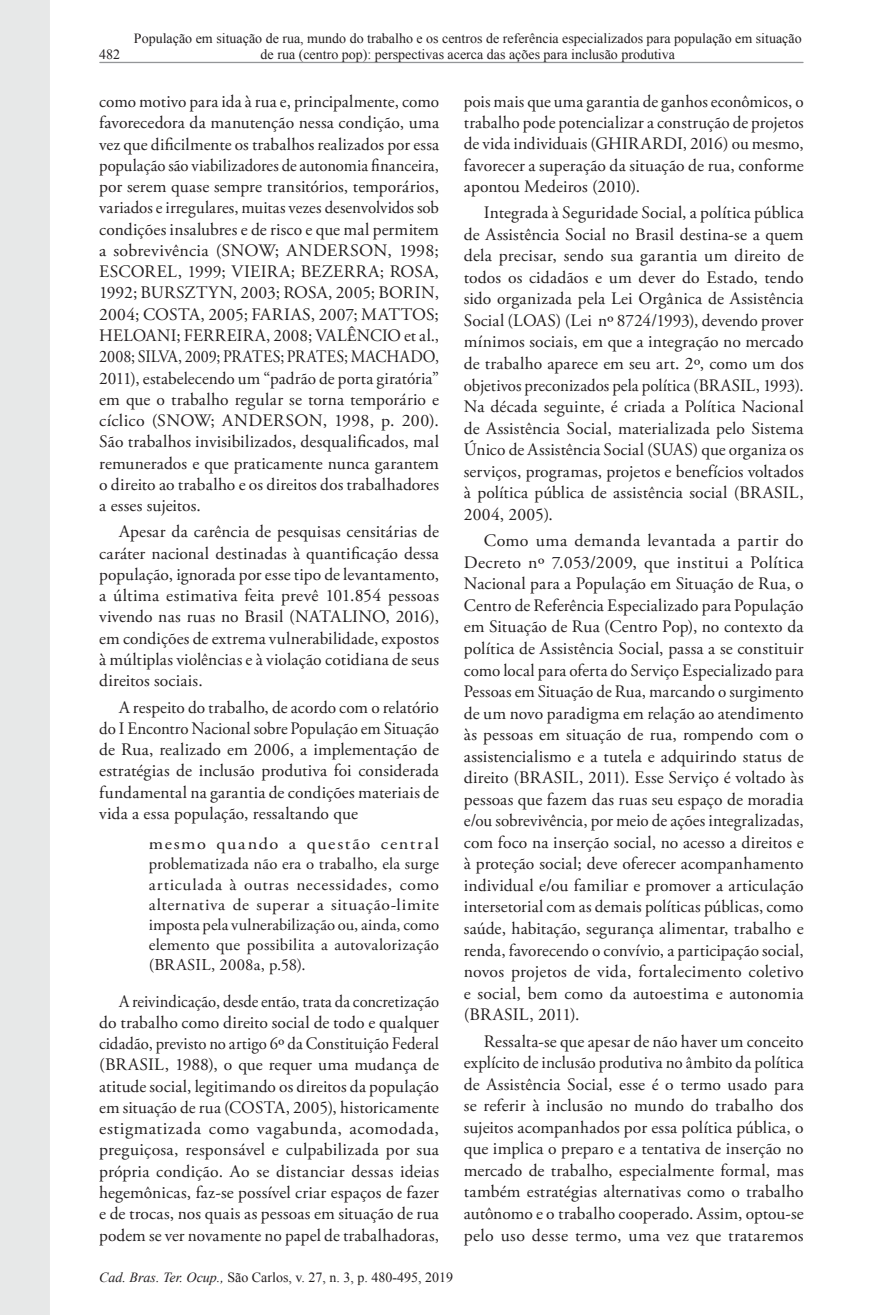
<style>
.page{position:relative;width:893px;height:1315px;background:#fff}
.page>*{position:absolute;margin:0;border:0;box-sizing:border-box;transform-origin:0 0}
.Paragraph{font:17.5px/21.5px "Adobe Garamond Pro";letter-spacing:.01em;color:#231f20;text-align:justify}
.Paragraph-2{font:17.5px/21.3px "Adobe Garamond Pro";letter-spacing:.01em;color:#231f20;text-align:justify;scale:.95 1}
.t1{font:16.62px/20.3px "Adobe Garamond Pro";letter-spacing:.01em;color:#231f20;text-align:justify;scale:1.1 1}
.t2{font:14px/16.8px "Times New Roman";color:#231f20;text-align:center}
.s1{font-style:italic}
</style>
<div class="page">
<div style="left:0;top:0;width:50px;height:1315px;background:#e7e8e8"></div>
<hr style="left:100px;top:62px;width:703px;height:1px;background:#949698">
<p class="t2" style="left:134px;top:29px;width:669px">População em situação de rua, mundo do trabalho e os centros de referência especializados para população em situação de rua (centro pop): perspectivas acerca das ações para inclusão produtiva</p>
<p class="Paragraph" style="left:99px;top:91px;width:341px">como motivo para ida à rua e, principalmente, como favorecedora da manutenção nessa condição, uma vez que dificilmente os trabalhos realizados por essa população são viabilizadores de autonomia financeira, por serem quase sempre transitórios, temporários, variados e irregulares, muitas vezes desenvolvidos sob condições insalubres e de risco e que mal permitem a sobrevivência (SNOW; ANDERSON, 1998; ESCOREL, 1999; VIEIRA; BEZERRA; ROSA, 1992; BURSZTYN, 2003; ROSA, 2005; BORIN, 2004; COSTA, 2005; FARIAS, 2007; MATTOS; HELOANI; FERREIRA, 2008; VALÊNCIO et al., 2008; SILVA, 2009; PRATES; PRATES; MACHADO, 2011), estabelecendo um “padrão de porta giratória” em que o trabalho regular se torna temporário e cíclico (SNOW; ANDERSON, 1998, p. 200).<br>São trabalhos invisibilizados, desqualificados, mal remunerados e que praticamente nunca garantem o direito ao trabalho e os direitos dos trabalhadores a esses sujeitos.</p>
<p class="Paragraph" style="left:99px;top:522px;width:341px;text-indent:20px">Apesar da carência de pesquisas censitárias de caráter nacional destinadas à quantificação dessa população, ignorada por esse tipo de levantamento, a última estimativa feita prevê 101.854 pessoas vivendo nas ruas no Brasil (NATALINO, 2016), em condições de extrema vulnerabilidade, expostos à múltiplas violências e à violação cotidiana de seus direitos sociais.</p>
<p class="Paragraph" style="left:99px;top:697px;width:341px;text-indent:20px">A respeito do trabalho, de acordo com o relatório do I Encontro Nacional sobre População em Situação de Rua, realizado em 2006, a implementação de estratégias de inclusão produtiva foi considerada fundamental na garantia de condições materiais de vida a essa população, ressaltando que</p>
<p class="t1" style="left:149px;top:834px;width:265px">mesmo quando a questão central problematizada não era o trabalho, ela surge articulada à outras necessidades, como alternativa de superar a situação-limite imposta pela vulnerabilização ou, ainda, como elemento que possibilita a autovalorização (BRASIL, 2008a, p.58).</p>
<p class="Paragraph-2" style="left:99px;top:991px;width:359px;text-indent:20px">A reivindicação, desde então, trata da concretização do trabalho como direito social de todo e qualquer cidadão, previsto no artigo 6º da Constituição Federal (BRASIL, 1988), o que requer uma mudança de atitude social, legitimando os direitos da população em situação de rua (COSTA, 2005), historicamente estigmatizada como vagabunda, acomodada, preguiçosa, responsável e culpabilizada por sua própria condição. Ao se distanciar dessas ideias hegemônicas, faz-se possível criar espaços de fazer e de trocas, nos quais as pessoas em situação de rua podem se ver novamente no papel de trabalhadoras,</p>
<p class="Paragraph" style="left:464px;top:91px;width:341px">pois mais que uma garantia de ganhos econômicos, o trabalho pode potencializar a construção de projetos de vida individuais (GHIRARDI, 2016) ou mesmo, favorecer a superação da situação de rua, conforme apontou Medeiros (2010).</p>
<p class="Paragraph" style="left:464px;top:202px;width:341px;text-indent:20px">Integrada à Seguridade Social, a política pública de Assistência Social no Brasil destina-se a quem dela precisar, sendo sua garantia um direito de todos os cidadãos e um dever do Estado, tendo sido organizada pela Lei Orgânica de Assistência Social (LOAS) (Lei nº 8724/1993), devendo prover mínimos sociais, em que a integração no mercado de trabalho aparece em seu art. 2º, como um dos objetivos preconizados pela política (BRASIL, 1993).<br>Na década seguinte, é criada a Política Nacional de Assistência Social, materializada pelo Sistema Único de Assistência Social (SUAS) que organiza os serviços, programas, projetos e benefícios voltados à política pública de assistência social (BRASIL, 2004, 2005).</p>
<p class="Paragraph" style="left:464px;top:530px;width:341px;text-indent:20px">Como uma demanda levantada a partir do Decreto nº 7.053/2009, que institui a Política Nacional para a População em Situação de Rua, o Centro de Referência Especializado para População em Situação de Rua (Centro Pop), no contexto da política de Assistência Social, passa a se constituir como local para oferta do Serviço Especializado para Pessoas em Situação de Rua, marcando o surgimento de um novo paradigma em relação ao atendimento às pessoas em situação de rua, rompendo com o assistencialismo e a tutela e adquirindo status de direito (BRASIL, 2011). Esse Serviço é voltado às pessoas que fazem das ruas seu espaço de moradia e/ou sobrevivência, por meio de ações integralizadas, com foco na inserção social, no acesso a direitos e à proteção social; deve oferecer acompanhamento individual e/ou familiar e promover a articulação intersetorial com as demais políticas públicas, como saúde, habitação, segurança alimentar, trabalho e renda, favorecendo o convívio, a participação social, novos projetos de vida, fortalecimento coletivo e social, bem como da autoestima e autonomia (BRASIL, 2011).</p>
<p class="Paragraph" style="left:464px;top:1031px;width:341px;text-indent:20px">Ressalta-se que apesar de não haver um conceito explícito de inclusão produtiva no âmbito da política de Assistência Social, esse é o termo usado para se referir à inclusão no mundo do trabalho dos sujeitos acompanhados por essa política pública, o que implica o preparo e a tentativa de inserção no mercado de trabalho, especialmente formal, mas também estratégias alternativas como o trabalho autônomo e o trabalho cooperado. Assim, optou-se pelo uso desse termo, uma vez que trataremos</p>
<p class="t2" style="left:99px;top:1269px;width:356px"><span class="s1">Cad. Bras. Ter. Ocup.,</span> São Carlos, v. 27, n. 3, p. 480-495, 2019</p>
</div>
